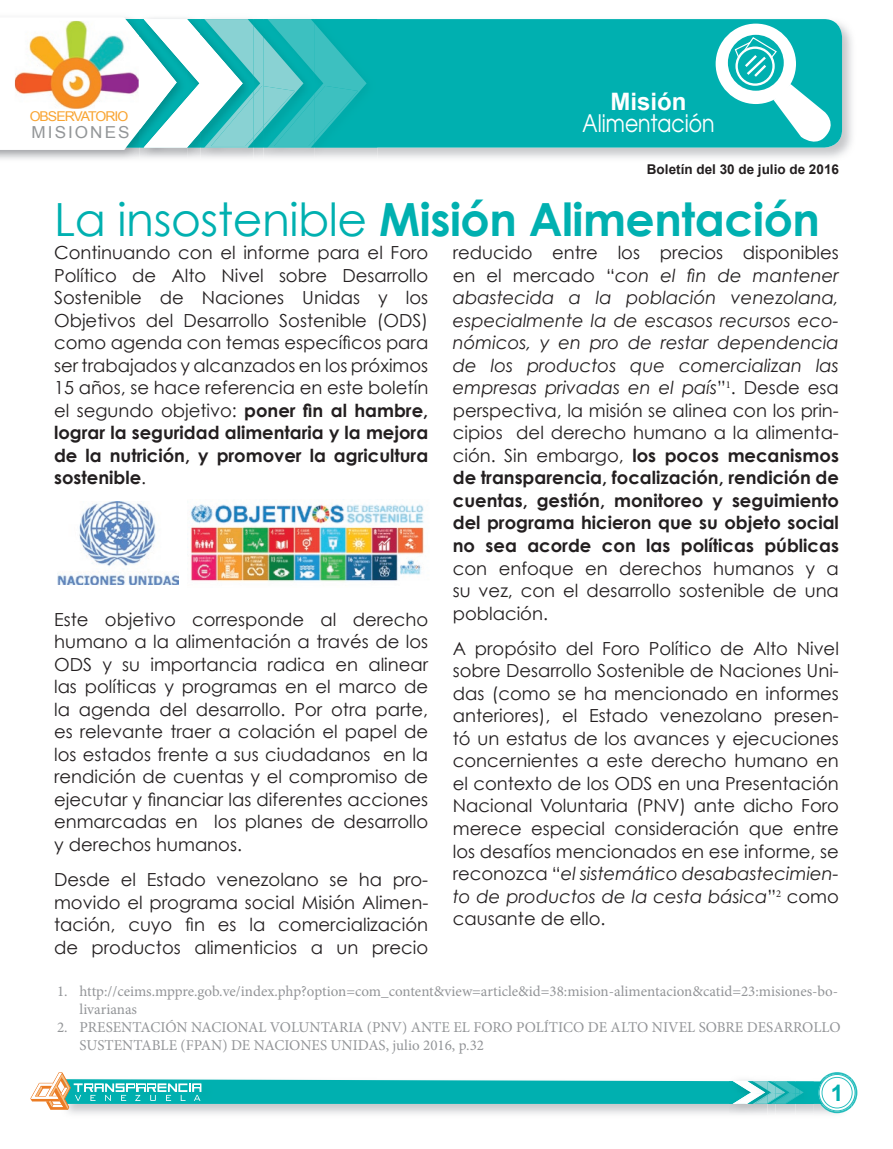
<style>
.page{position:relative;width:893px;height:1149px;background:#fff}
.page>*{position:absolute;margin:0;border:0;box-sizing:border-box;transform-origin:0 0}
.t1{font:700 45.75px "Century Gothic";letter-spacing:-.01em;color:#00b0b0}
.t2{font:100 24px "Avant Garde";color:#fff}
.t3{font:700 24px "Arial";color:#fff}
.t4{font:700 22.8px "Arial";color:#00b0b0}
.t5{font:18px/22.5px "Century Gothic";color:#231f20;text-align:justify}
.t6{font:italic 18px/22.5px "Century Gothic";color:#231f20;text-align:justify}
.t7{font:16.5px "Arial";letter-spacing:.12em;color:#939698;scale:1.04 1}
.t8{font:15px/18px "Minion Pro";color:#939598}
.t9{font:700 13.5px "Arial";color:#231f20}
.t10{font:13.5px "Arial";letter-spacing:-.07em;color:#f9a431;scale:1.04 1}
.s1{font-weight:400}
.s2{font-weight:700}
.s3{font-style:normal}
.s4{font-weight:700;font-style:normal}
.s5{font-style:italic}
</style>
<div class="page">
<img style="left:377px;top:25px;width:475px;height:133px">
<div style="left:377px;top:19px;width:465px;height:128px;background:#00b0b0"></div>
<div style="left:716px;top:24px;width:80px;height:80px;background:#fff;border-radius:50%"></div>
<div style="left:728px;top:35px;width:56px;height:56px;background:#00b0b0;border-radius:50%"></div>
<img style="left:187px;top:19px;width:190px;height:139px">
<svg style="left:0;top:15px;width:200px;height:135px"></svg>
<img style="left:200px;top:19px;width:53px;height:139px">
<img style="left:200px;top:35px;width:4px;height:97px">
<img style="left:200px;top:86px;width:4px;height:42px">
<img style="left:204px;top:19px;width:49px;height:128px">
<svg style="left:253px;top:26px;width:11px;height:115px"></svg>
<img style="left:211px;top:96px;width:42px;height:50px">
<img style="left:264px;top:19px;width:50px;height:139px">
<img style="left:264px;top:37px;width:4px;height:92px">
<img style="left:264px;top:86px;width:4px;height:40px">
<img style="left:268px;top:19px;width:46px;height:128px">
<svg style="left:314px;top:23px;width:53px;height:121px"></svg>
<img style="left:274px;top:99px;width:40px;height:47px">
<img style="left:15px;top:21px;width:124px;height:88px">
<svg style="left:734px;top:36px;width:104px;height:111px"></svg>
<img style="left:67px;top:1110px;width:777px;height:4px">
<img style="left:729px;top:1110px;width:20px;height:5px">
<img style="left:749px;top:1110px;width:18px;height:5px">
<img style="left:767px;top:1110px;width:47px;height:4px">
<img style="left:820px;top:1110px;width:28px;height:2px">
<svg style="left:30px;top:1072px;width:827px;height:38px"></svg>
<img style="left:190px;top:499px;width:234px;height:83px">
<img style="left:57px;top:501px;width:122px;height:83px">
<p class="t10" style="left:30px;top:108px;width:96px">OBSERVATORIO</p>
<p class="t7" style="left:32px;top:121px;width:96px">MISIONES</p>
<h2 class="t3" style="left:611px;top:85px;width:78px">Misión</h2>
<h2 class="t2" style="left:583px;top:108px;width:133px">Alimentación</h2>
<p class="t9" style="left:647px;top:160px;width:194px">Boletín del 30 de julio de 2016</p>
<h1 class="t1" style="left:54px;top:190px;width:767px"><span class="s1">La insostenible</span> Misión Alimentación</h1>
<p class="t5" style="left:54px;top:241px;width:376px">Continuando con el informe para el Foro Político de Alto Nivel sobre Desarrollo Sostenible de Naciones Unidas y los Objetivos del Desarrollo Sostenible (ODS) como agenda con temas específicos para ser trabajados y alcanzados en los próximos 15 años, se hace referencia en este boletín el segundo objetivo: <span class="s2">poner fin al hambre, lograr la seguridad alimentaria y la mejora de la nutrición, y promover la agricultura sostenible</span>.</p>
<p class="t5" style="left:54px;top:607px;width:376px">Este objetivo corresponde al derecho humano a la alimentación a través de los ODS y su importancia radica en alinear las políticas y programas en el marco de la agenda del desarrollo. Por otra parte, es relevante traer a colación el papel de los estados frente a sus ciudadanos en la rendición de cuentas y el compromiso de ejecutar y financiar las diferentes acciones enmarcadas en los planes de desarrollo y derechos humanos.</p>
<p class="t5" style="left:54px;top:867px;width:376px">Desde el Estado venezolano se ha pro&shy;movido el programa social Misión Alimen&shy;tación, cuyo fin es la comercialización de productos alimenticios a un precio</p>
<p class="t6" style="left:453px;top:241px;width:388px"><span class="s3">reducido entre los precios disponibles en el mercado “</span>con el fin de mantener abastecida a la población venezolana, especialmente la de escasos recursos eco&shy;nómicos, y en pro de restar dependencia de los productos que comercializan las empresas privadas en el país<span class="s3">”</span><sup>1</sup><span class="s3">. Desde esa perspectiva, la misión se alinea con los prin&shy;cipios del derecho humano a la alimenta&shy;ción. Sin embargo,</span> <span class="s4">los pocos mecanismos de transparencia, focalización, rendición de cuentas, gestión, monitoreo y seguimiento del programa hicieron que su objeto social no sea acorde con las políticas públicas</span></p>
<p class="t5" style="left:453px;top:556px;width:388px">con enfoque en derechos humanos y a su vez, con el desarrollo sostenible de una población.</p>
<p class="t5" style="left:453px;top:636px;width:388px">A propósito del Foro Político de Alto Nivel sobre Desarrollo Sostenible de Naciones Uni&shy;das (como se ha mencionado en informes anteriores), el Estado venezolano presen&shy;tó un estatus de los avances y ejecuciones concernientes a este derecho humano en el contexto de los ODS en una Presentación Nacional Voluntaria (PNV) ante dicho Foro merece especial consideración que entre los desafíos mencionados en ese informe, se reconozca “<span class="s5">el sistemático desabastecimien&shy;to de productos de la cesta básica</span>”<sup>2</sup> como causante de ello.</p>
<p class="t8" style="left:80px;top:981px;width:760px;text-indent:-22px">1. http://ceims.mppre.gob.ve/index.php?option=com_content&amp;view=article&amp;id=38:mision-alimentacion&amp;catid=23:misiones-bo&shy;livarianas</p>
<p class="t8" style="left:80px;top:1017px;width:762px;text-indent:-22px">2. PRESENTACIÓN NACIONAL VOLUNTARIA (PNV) ANTE EL FORO POLÍTICO DE ALTO NIVEL SOBRE DESARROLLO<br>SUSTENTABLE (FPAN) DE NACIONES UNIDAS, julio 2016, p.32</p>
<p class="t4" style="left:831px;top:1076px;width:14px">1</p>
</div>
